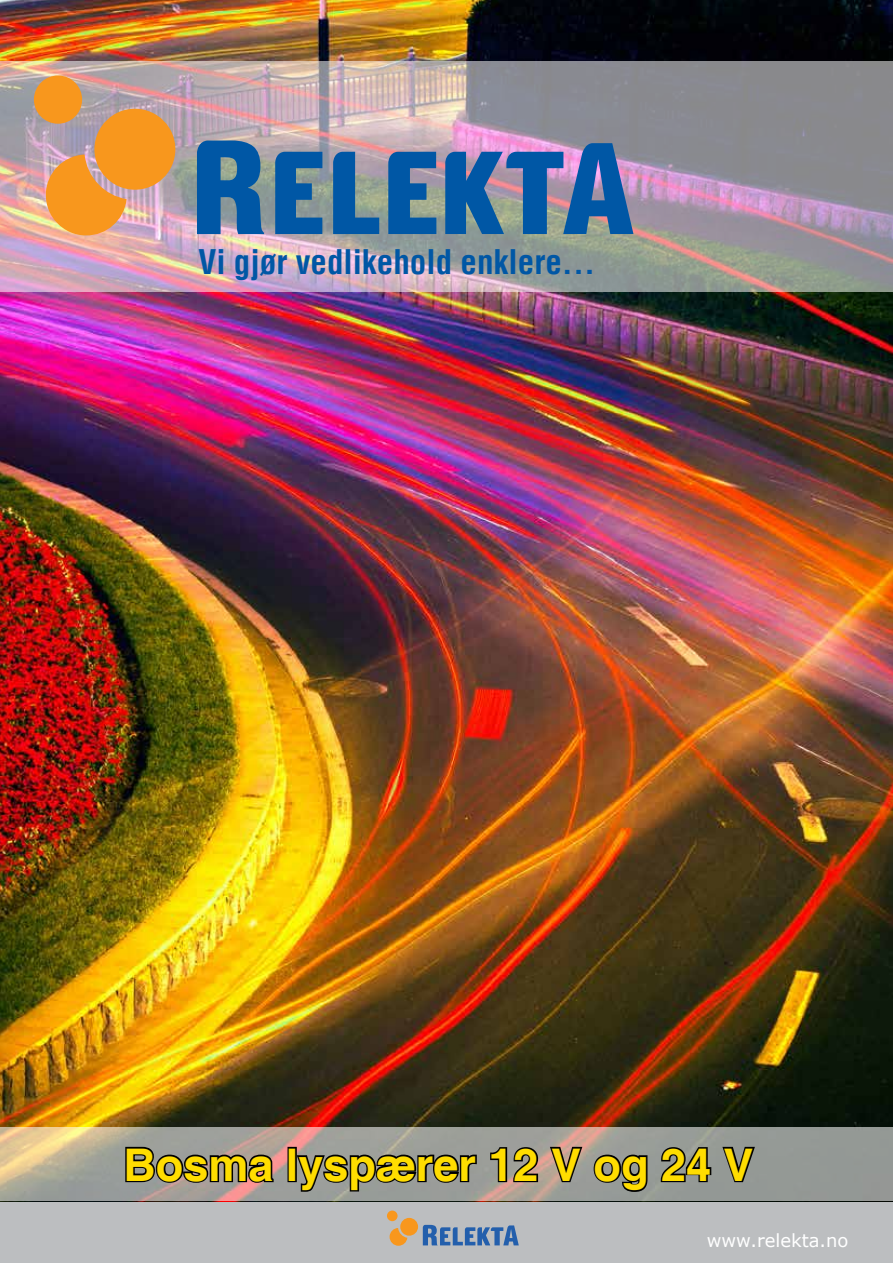
<style>
.page{position:relative;width:893px;height:1263px;background:#fff}
.page>*{position:absolute;margin:0;border:0;box-sizing:border-box;transform-origin:0 0}
.t1{font:700 45px "Helvetica";color:#fd0}
.t2{font:700 condensed 33.15px "Helvetica LT";color:#0057a5}
.t3{font:18px "Verdana";color:#fff}
</style>
<div class="page">
<div style="left:0;top:1201px;width:893px;height:62px;background:#bcbec0"></div>
<div style="left:387px;top:1210px;width:11px;height:11px;background:#f8971d;border-radius:50%"></div>
<svg style="left:389px;top:1228px;width:18px;height:18px"></svg>
<div style="left:400px;top:1218px;width:18px;height:18px;background:#f8971d;border-radius:50%"></div>
<svg style="left:423px;top:1225px;width:96px;height:20px"></svg>
<img style="left:0;top:0;width:893px;height:1201px">
<svg style="left:0;top:1127px;width:893px;height:73px;background:#a6a196"></svg>
<img style="left:0;top:62px;width:893px;height:230px">
<div style="left:34px;top:75px;width:48px;height:49px;background:#f8971d;border-radius:50%"></div>
<svg style="left:46px;top:155px;width:81px;height:81px;background:#f19a34"></svg>
<div style="left:94px;top:108px;width:82px;height:82px;background:#f8971d;border-radius:50%"></div>
<svg style="left:275px;top:152px;width:47px;height:82px;background:#276aa0"></svg>
<svg style="left:197px;top:140px;width:67px;height:94px;background:#2769a3"></svg>
<svg style="left:333px;top:152px;width:46px;height:82px;background:#4578a1"></svg>
<svg style="left:388px;top:152px;width:48px;height:82px;background:#2c6ba2"></svg>
<svg style="left:445px;top:143px;width:188px;height:91px;background:#4f74a8"></svg>
<svg style="left:124px;top:1114px;width:151px;height:71px;background:#6c675f"></svg>
<svg style="left:286px;top:1145px;width:192px;height:51px;background:#6a6b68"></svg>
<svg style="left:489px;top:1145px;width:51px;height:39px;background:#6c6561"></svg>
<svg style="left:548px;top:1145px;width:36px;height:39px"></svg>
<svg style="left:592px;top:1153px;width:57px;height:41px;background:#5c5e5c"></svg>
<svg style="left:659px;top:1144px;width:54px;height:40px;background:#5a5d5a"></svg>
<svg style="left:720px;top:1145px;width:37px;height:39px"></svg>
<p class="t2" style="left:198px;top:241px;width:399px">Vi gjør vedlikehold enklere...</p>
<h1 class="t1" style="left:123px;top:1137px;width:632px">Bosma lyspærer 12 V og 24 V</h1>
<p class="t3" style="left:707px;top:1228px;width:143px">www.relekta.no</p>
</div>
